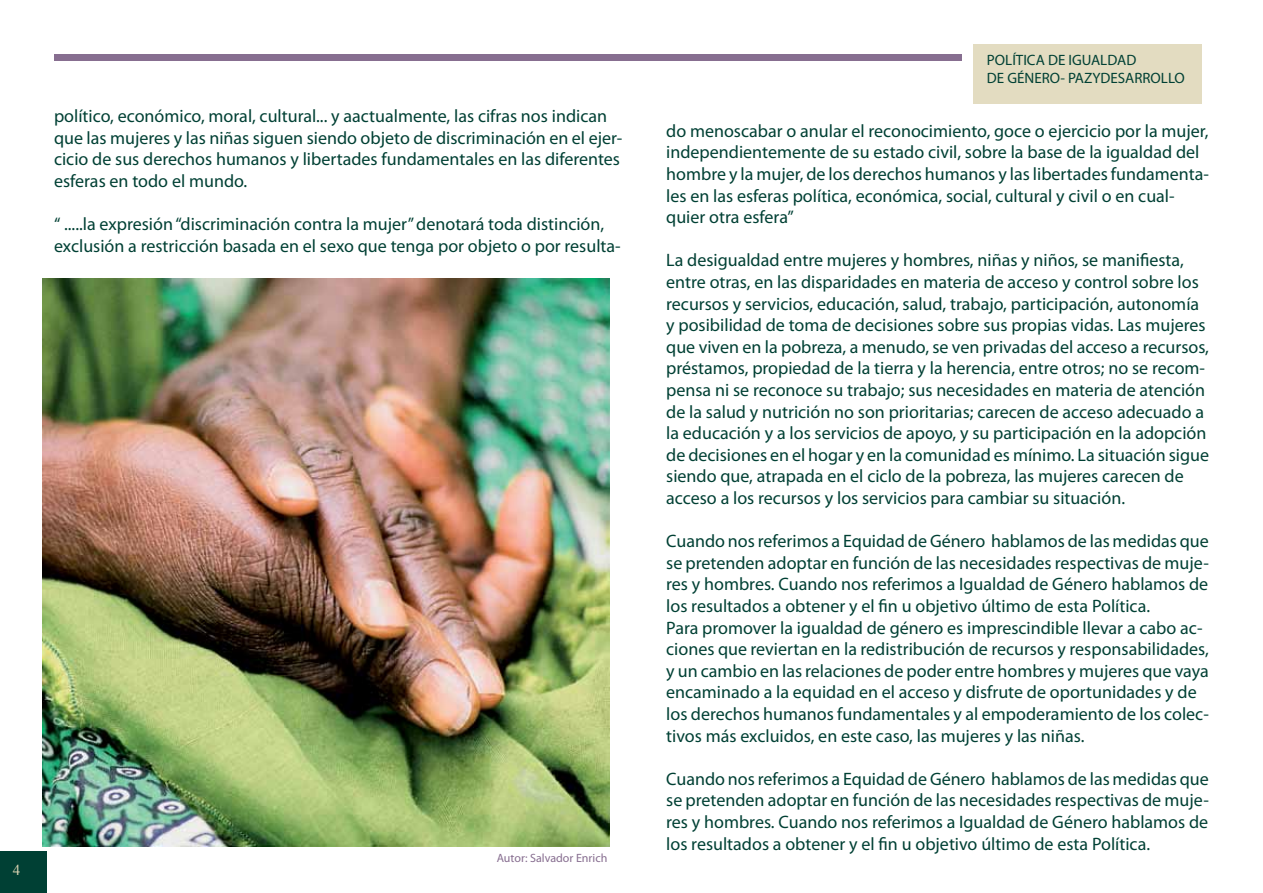
<style>
.page{position:relative;width:1263px;height:893px;background:#fff}
.page>*{position:absolute;margin:0;border:0;box-sizing:border-box;transform-origin:0 0}
.t1{font:18px/21.6px "Myriad Pro";color:#004034}
.t2{font:15px/18px "Myriad Pro";color:#004034}
.t3{font:15px "Times New Roman";color:#dcd4b2}
.t4{font:12px "Myriad Pro";color:#876e90}
</style>
<div class="page">
<div style="left:974px;top:44px;width:228px;height:59px;background:#e3dcc1"></div>
<div style="left:54px;top:54px;width:907px;height:7px;background:#876e90"></div>
<img style="left:43px;top:279px;width:567px;height:567px">
<div style="left:0;top:851px;width:46px;height:42px;background:#004034"></div>
<p class="t1" style="left:54px;top:105px;width:570px">político, económico, moral, cultural... y aactualmente, las cifras nos indican que las mujeres y las niñas siguen siendo objeto de discriminación en el ejer&shy;cicio de sus derechos humanos y libertades fundamentales en las diferentes esferas en todo el mundo.</p>
<p class="t1" style="left:54px;top:213px;width:568px">“ .....la expresión “discriminación contra la mujer” denotará toda distinción, exclusión a restricción basada en el sexo que tenga por objeto o por resulta-</p>
<p class="t3" style="left:13px;top:860px;width:9px">4</p>
<p class="t4" style="left:497px;top:850px;width:112px">Autor: Salvador Enrich</p>
<p class="t2" style="left:987px;top:51px;width:199px">POLÍTICA DE IGUALDAD<br>DE GÉNERO- PAZYDESARROLLO</p>
<p class="t1" style="left:666px;top:120px;width:544px">do menoscabar o anular el reconocimiento, goce o ejercicio por la mujer, independientemente de su estado civil, sobre la base de la igualdad del hombre y la mujer, de los derechos humanos y las libertades fundamenta&shy;les en las esferas política, económica, social, cultural y civil o en cual&shy;quier otra esfera”</p>
<p class="t1" style="left:666px;top:249px;width:544px">La desigualdad entre mujeres y hombres, niñas y niños, se manifiesta, entre otras, en las disparidades en materia de acceso y control sobre los recursos y servicios, educación, salud, trabajo, participación, autonomía y posibilidad de toma de decisiones sobre sus propias vidas. Las mujeres que viven en la pobreza, a menudo, se ven privadas del acceso a recursos, préstamos, propiedad de la tierra y la herencia, entre otros; no se recom&shy;pensa ni se reconoce su trabajo; sus necesidades en materia de atención de la salud y nutrición no son prioritarias; carecen de acceso adecuado a la educación y a los servicios de apoyo, y su participación en la adopción de decisiones en el hogar y en la comunidad es mínimo. La situación sigue siendo que, atrapada en el ciclo de la pobreza, las mujeres carecen de acceso a los recursos y los servicios para cambiar su situación.</p>
<p class="t1" style="left:666px;top:530px;width:544px">Cuando nos referimos a Equidad de Género hablamos de las medidas que se pretenden adoptar en función de las necesidades respectivas de muje&shy;res y hombres. Cuando nos referimos a Igualdad de Género hablamos de los resultados a obtener y el fin u objetivo último de esta Política.<br>Para promover la igualdad de género es imprescindible llevar a cabo ac&shy;ciones que reviertan en la redistribución de recursos y responsabilidades, y un cambio en las relaciones de poder entre hombres y mujeres que vaya encaminado a la equidad en el acceso y disfrute de oportunidades y de los derechos humanos fundamentales y al empoderamiento de los colec&shy;tivos más excluidos, en este caso, las mujeres y las niñas.</p>
<p class="t1" style="left:666px;top:768px;width:544px;text-align:justify">Cuando nos referimos a Equidad de Género hablamos de las medidas que se pretenden adoptar en función de las necesidades respectivas de muje&shy;res y hombres. Cuando nos referimos a Igualdad de Género hablamos de los resultados a obtener y el fin u objetivo último de esta Política.</p>
</div>
